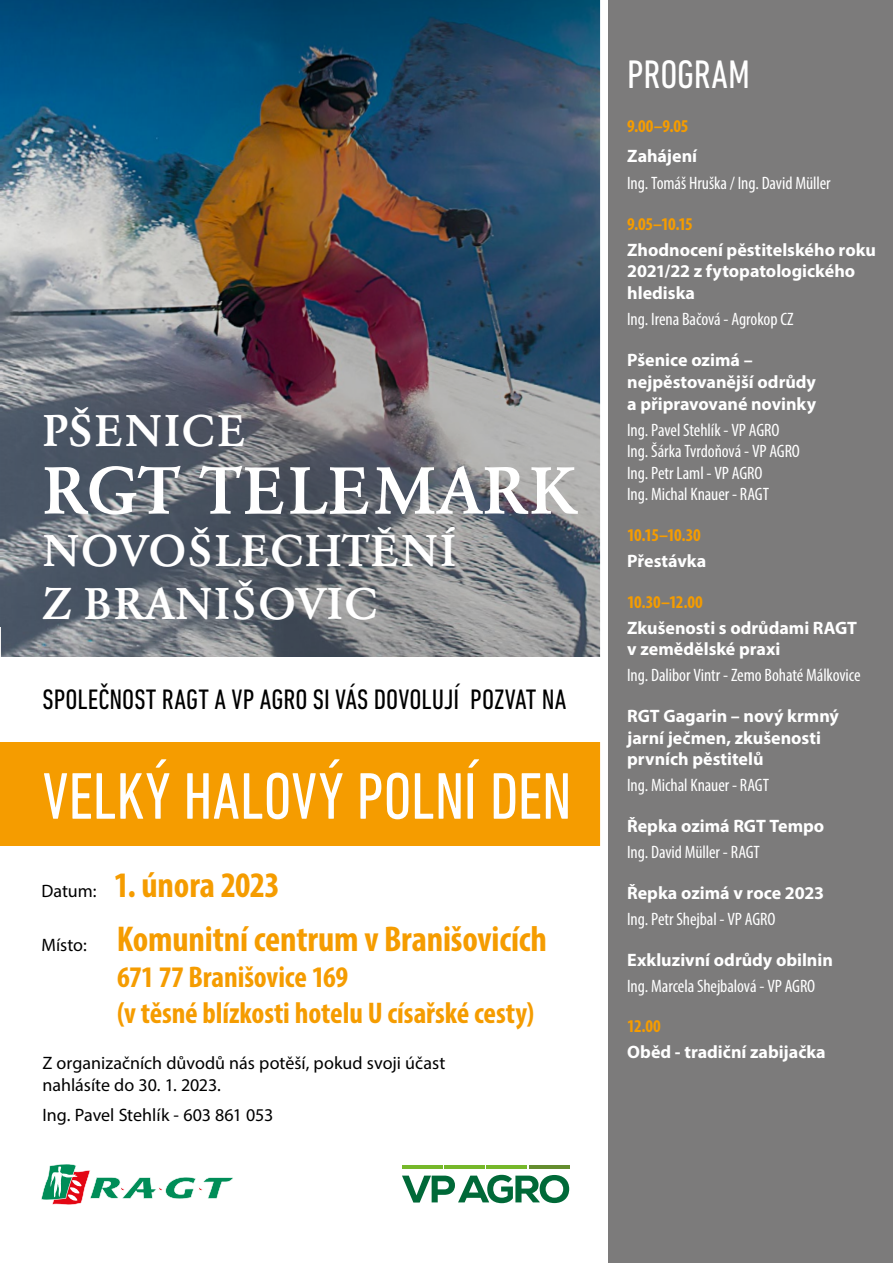
<style>
.page{position:relative;width:893px;height:1263px;background:#fff}
.page>*{position:absolute;margin:0;border:0;box-sizing:border-box;transform-origin:0 0}
.t1{font:condensed 66.9px "DIN Next LT Pro";letter-spacing:-.005em;color:#fff}
.t2{font:500 65.7px "Garamond BECE";color:#fff}
.t3{font:500 43.8px/52.7px "Garamond BECE";letter-spacing:.04em;color:#fff}
.t4{font:condensed 40.5px "DIN Next LT Pro";letter-spacing:-.005em;color:#fff}
.t5{font:700 condensed 36px/54.2px "Myriad Pro";letter-spacing:-.005em;color:#f59c00}
.t6{font:700 condensed 30px/36px "Myriad Pro";letter-spacing:-.005em;color:#f59c00}
.t7{font:condensed 28.65px "DIN Next LT Pro";color:#000}
.t8{font:700 18px/21.6px "Myriad Pro";color:#fff}
.t9{font:condensed 18px/21.6px "Myriad Pro";letter-spacing:-.005em;color:#fff}
.t10{font:18px/21.6px "Myriad Pro";color:#000}
.t11{font:700 condensed 18px "Myriad Pro";letter-spacing:-.035em;color:#f59c00}
.s1{font-weight:400;font-stretch:normal;font-size:18px;color:#000}
</style>
<div class="page">
<div style="left:0;top:742px;width:604px;height:103px;background:#f59c00"></div>
<div style="left:608px;top:0;width:285px;height:1263px;background:#7c7b7b"></div>
<svg style="left:402px;top:1175px;width:167px;height:28px"></svg>
<hr style="left:402px;top:1166px;width:40px;height:3px;background:#76b82a">
<hr style="left:444px;top:1166px;width:40px;height:3px;background:#76b82a">
<hr style="left:487px;top:1166px;width:40px;height:3px;background:#76b82a">
<hr style="left:529px;top:1166px;width:40px;height:3px;background:#648d2e">
<svg style="left:41px;top:1164px;width:192px;height:41px"></svg>
<img style="left:0;top:0;width:600px;height:657px">
<div style="left:600px;top:0;width:8px;height:1263px;background:#fff"></div>
<h3 class="t3" style="left:43px;top:405px;width:203px">PŠENICE</h3>
<h2 class="t2" style="left:43px;top:453px;width:536px">RGT TELEMARK</h2>
<h3 class="t3" style="left:43px;top:525px;width:414px">NOVOŠLECHTĚNÍ<br>Z BRANIŠOVIC</h3>
<h3 class="t7" style="left:43px;top:683px;width:525px">SPOLEČNOST RAGT A VP AGRO SI VÁS DOVOLUJÍ POZVAT NA</h3>
<h1 class="t1" style="left:43px;top:758px;width:531px">VELKÝ HALOVÝ POLNÍ DEN</h1>
<h3 class="t5" style="left:41px;top:857px;width:507px"><span class="s1">Datum:</span> 1. února 2023<br><span class="s1">Místo:</span> Komunitní centrum v Branišovicích</h3>
<h3 class="t6" style="left:117px;top:958px;width:418px">671 77 Branišovice 169<br>(v těsné blízkosti hotelu U císařské cesty)</h3>
<p class="t10" style="left:42px;top:1052px;width:404px">Z organizačních důvodů nás potěší, pokud svoji účast nahlásíte do 30. 1. 2023.</p>
<p class="t10" style="left:42px;top:1103px;width:232px">Ing. Pavel Stehlík - 603 861 053</p>
<h3 class="t4" style="left:627px;top:51px;width:124px">PROGRAM</h3>
<p class="t11" style="left:627px;top:114px;width:63px">9.00–9.05</p>
<p class="t8" style="left:627px;top:144px;width:71px">Zahájení</p>
<p class="t9" style="left:627px;top:172px;width:205px">Ing. Tomáš Hruška / Ing. David Müller</p>
<p class="t11" style="left:627px;top:213px;width:67px">9.05–10.15</p>
<p class="t8" style="left:627px;top:238px;width:250px">Zhodnocení pěstitelského roku<br>2021/22 z fytopatologického hlediska</p>
<p class="t9" style="left:627px;top:308px;width:168px">Ing. Irena Bačová - Agrokop CZ</p>
<p class="t8" style="left:627px;top:349px;width:191px">Pšenice ozimá – nejpěstovanější odrůdy a připravované novinky</p>
<p class="t9" style="left:627px;top:418px;width:174px">Ing. Pavel Stehlík - VP AGRO<br>Ing. Šárka Tvrdoňová - VP AGRO<br>Ing. Petr Laml - VP AGRO<br>Ing. Michal Knauer - RAGT</p>
<p class="t11" style="left:627px;top:524px;width:75px">10.15–10.30</p>
<p class="t8" style="left:627px;top:550px;width:81px">Přestávka</p>
<p class="t11" style="left:627px;top:591px;width:77px">10.30–12.00</p>
<p class="t8" style="left:627px;top:616px;width:231px">Zkušenosti s odrůdami RAGT v zemědělské praxi</p>
<p class="t9" style="left:627px;top:664px;width:235px">Ing. Dalibor Vintr - Zemo Bohaté Málkovice</p>
<p class="t8" style="left:627px;top:705px;width:213px">RGT Gagarin – nový krmný jarní ječmen, zkušenosti prvních pěstitelů</p>
<p class="t9" style="left:627px;top:774px;width:143px">Ing. Michal Knauer - RAGT</p>
<p class="t8" style="left:627px;top:815px;width:199px">Řepka ozimá RGT Tempo</p>
<p class="t9" style="left:627px;top:841px;width:134px">Ing. David Müller - RAGT</p>
<p class="t8" style="left:627px;top:881px;width:198px">Řepka ozimá v roce 2023</p>
<p class="t9" style="left:627px;top:908px;width:150px">Ing. Petr Shejbal - VP AGRO</p>
<p class="t8" style="left:627px;top:948px;width:207px">Exkluzivní odrůdy obilnin</p>
<p class="t9" style="left:627px;top:974px;width:190px">Ing. Marcela Shejbalová - VP AGRO</p>
<p class="t11" style="left:627px;top:1015px;width:35px">12.00</p>
<p class="t8" style="left:627px;top:1041px;width:200px">Oběd - tradiční zabijačka</p>
</div>
